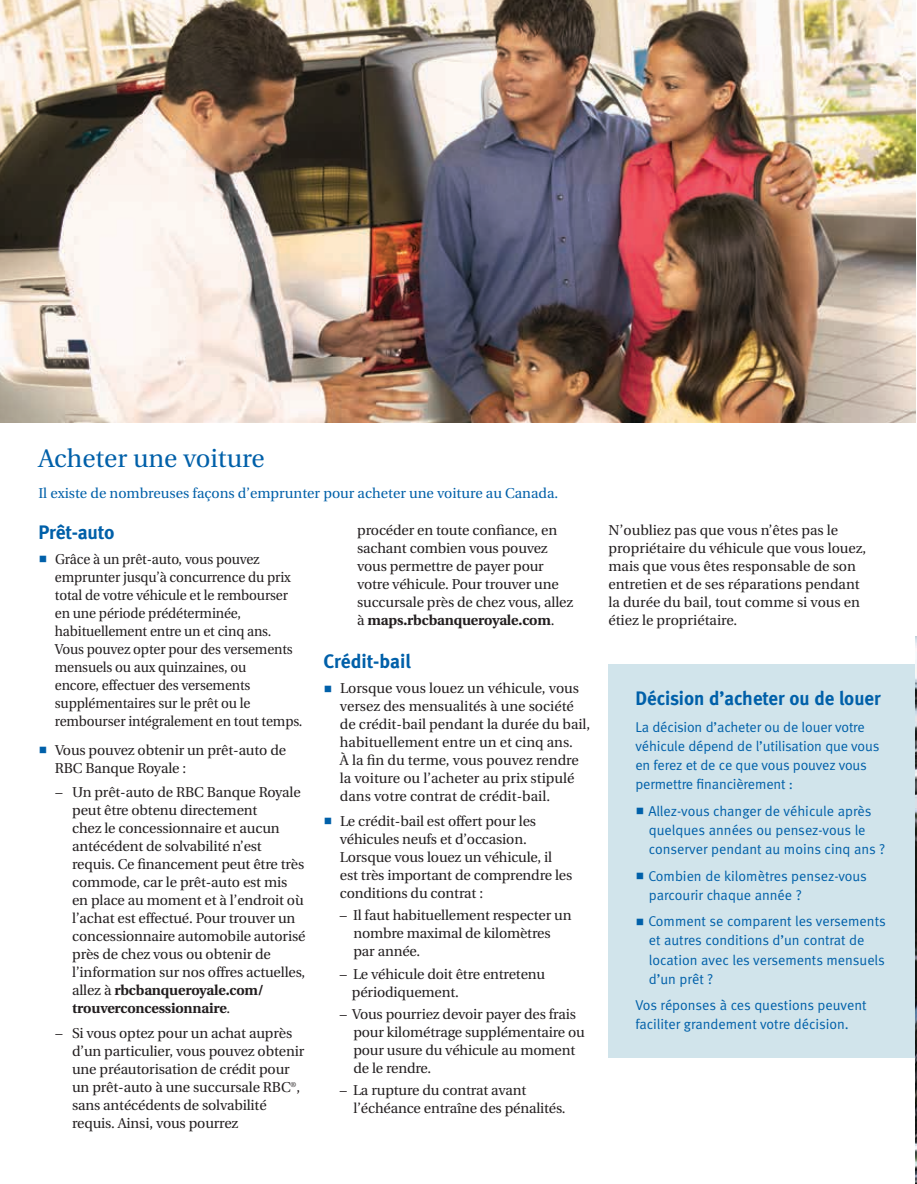
<style>
.page{position:relative;width:917px;height:1184px;background:#fff}
.page>*{position:absolute;margin:0;border:0;box-sizing:border-box;transform-origin:0 0}
.t1{font:25.5px "Utopia";color:#0060a9}
.t2{font:19.5px "Meta Bold LF";color:#0060a9}
.t3{font:14.25px/18px "Utopia";letter-spacing:-.01em;color:#231f20}
.t4{font:14.25px/19px "Meta Normal LF";letter-spacing:-.005em;color:#0060a9}
.t5{font:14.25px/18px "Utopia";letter-spacing:-.01em;color:#231f20;scale:.95 1}
.t6{font:14.25px "Utopia";color:#0060a9}
.s1{color:#0060a9}
.s2{font-weight:700}
</style>
<div class="page">
<div style="left:608px;top:664px;width:308px;height:393px;background:#d1e4eb"></div>
<img style="left:0;top:0;width:916px;height:422px">
<img style="left:916px;top:636px;width:1px;height:548px">
<h1 class="t1" style="left:38px;top:444px;width:228px">Acheter une voiture</h1>
<p class="t6" style="left:38px;top:486px;width:521px">Il existe de nombreuses façons d’emprunter pour acheter une voiture au Canada.</p>
<h2 class="t2" style="left:38px;top:521px;width:78px">Prêt-auto</h2>
<p class="t5" style="left:55px;top:550px;width:262px;text-indent:-16px"><span class="s1">○</span> Grâce à un prêt-auto, vous pouvez emprunter jusqu’à concurrence du prix total de votre véhicule et le rembourser en une période prédéterminée, habituellement entre un et cinq ans.<br>Vous pouvez opter pour des versements mensuels ou aux quinzaines, ou<br>encore, effectuer des versements supplémentaires sur le prêt ou le rembourser intégralement en tout temps.</p>
<p class="t3" style="left:55px;top:741px;width:233px;text-indent:-17px"><span class="s1">○</span> Vous pouvez obtenir un prêt-auto de<br>RBC Banque Royale :</p>
<p class="t3" style="left:72px;top:784px;width:235px;text-indent:-17px">– Un prêt-auto de RBC Banque Royale peut être obtenu directement<br>chez le concessionnaire et aucun antécédent de solvabilité n’est requis. Ce financement peut être très commode, car le prêt-auto est mis en place au moment et à l’endroit où l’achat est effectué. Pour trouver un concessionnaire automobile autorisé près de chez vous ou obtenir de l’information sur nos offres actuelles, allez à <span class="s2">rbcbanqueroyale.com/ trouverconcessionnaire</span>.</p>
<p class="t3" style="left:72px;top:1024px;width:234px;text-indent:-16px">– Si vous optez pour un achat auprès d’un particulier, vous pouvez obtenir une préautorisation de crédit pour un prêt-auto à une succursale RBC<sup>®</sup>, sans antécédents de solvabilité requis. Ainsi, vous pourrez</p>
<p class="t3" style="left:357px;top:521px;width:218px">procéder en toute confiance, en sachant combien vous pouvez vous permettre de payer pour votre véhicule. Pour trouver une succursale près de chez vous, allez à <span class="s2">maps.rbcbanqueroyale.com</span>.</p>
<h2 class="t2" style="left:323px;top:650px;width:89px">Crédit-bail</h2>
<p class="t3" style="left:340px;top:679px;width:252px;text-indent:-17px"><span class="s1">○</span> Lorsque vous louez un véhicule, vous versez des mensualités à une société de crédit-bail pendant la durée du bail, habituellement entre un et cinq ans.<br>À la fin du terme, vous pouvez rendre la voiture ou l’acheter au prix stipulé dans votre contrat de crédit-bail.</p>
<p class="t3" style="left:340px;top:812px;width:234px;text-indent:-17px"><span class="s1">○</span> Le crédit-bail est offert pour les véhicules neufs et d’occasion.<br>Lorsque vous louez un véhicule, il est très important de comprendre les conditions du contrat :</p>
<p class="t3" style="left:353px;top:906px;width:220px;text-indent:-13px">– Il faut habituellement respecter un nombre maximal de kilomètres par année.</p>
<p class="t3" style="left:352px;top:965px;width:195px;text-indent:-12px">– Le véhicule doit être entretenu périodiquement.</p>
<p class="t3" style="left:353px;top:1005px;width:233px;text-indent:-13px">– Vous pourriez devoir payer des frais pour kilométrage supplémentaire ou pour usure du véhicule au moment de le rendre.</p>
<p class="t3" style="left:353px;top:1081px;width:214px;text-indent:-13px">– La rupture du contrat avant l’échéance entraîne des pénalités.</p>
<p class="t3" style="left:608px;top:521px;width:259px">N’oubliez pas que vous n’êtes pas le propriétaire du véhicule que vous louez, mais que vous êtes responsable de son entretien et de ses réparations pendant la durée du bail, tout comme si vous en étiez le propriétaire.</p>
<h2 class="t2" style="left:635px;top:687px;width:247px">Décision d’acheter ou de louer</h2>
<p class="t4" style="left:635px;top:717px;width:246px">La décision d’acheter ou de louer votre véhicule dépend de l’utilisation que vous en ferez et de ce que vous pouvez vous permettre financièrement :</p>
<p class="t4" style="left:649px;top:801px;width:238px;text-indent:-13px">○ Allez-vous changer de véhicule après quelques années ou pensez-vous le conserver pendant au moins cinq ans ?</p>
<p class="t4" style="left:649px;top:866px;width:220px;text-indent:-13px">○ Combien de kilomètres pensez-vous parcourir chaque année ?</p>
<p class="t4" style="left:649px;top:912px;width:238px;text-indent:-13px">○ Comment se comparent les versements et autres conditions d’un contrat de location avec les versements mensuels d’un prêt ?</p>
<p class="t4" style="left:635px;top:995px;width:233px">Vos réponses à ces questions peuvent faciliter grandement votre décision.</p>
</div>
